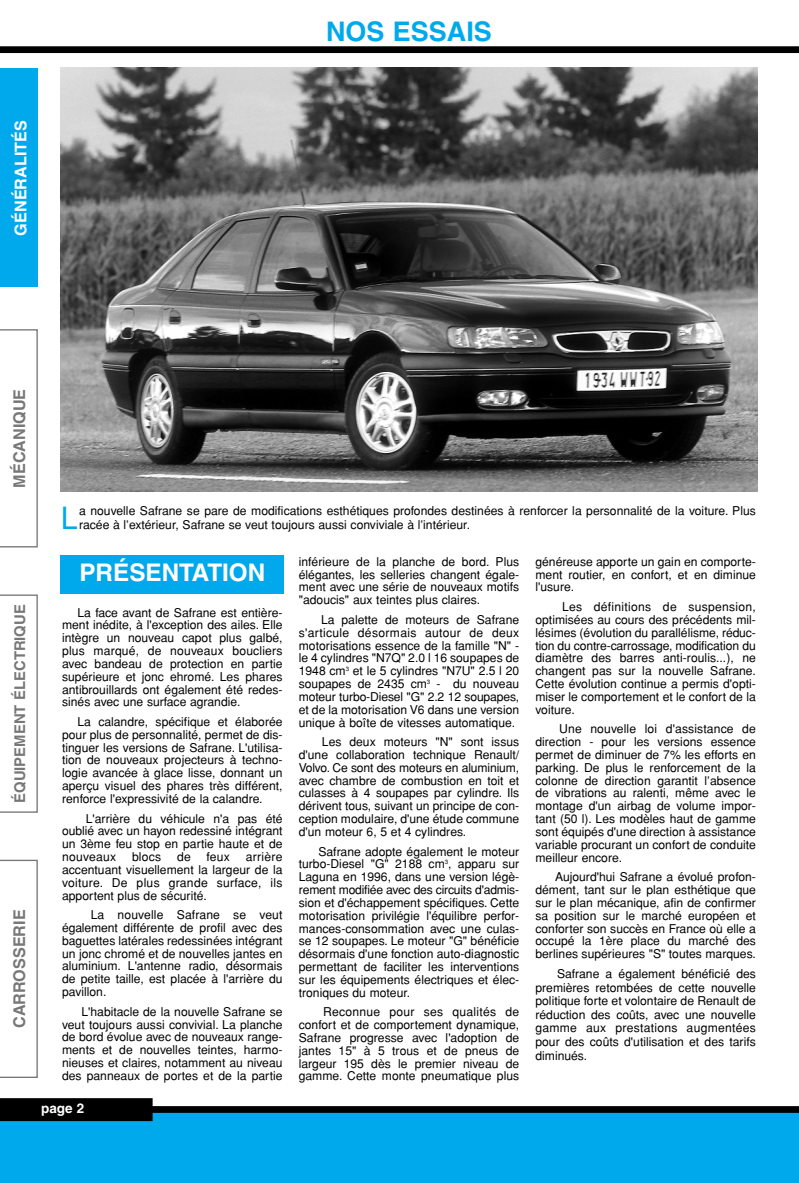
<style>
.page{position:relative;width:799px;height:1183px;background:#fff}
.page>*{position:absolute;margin:0;border:0;box-sizing:border-box;transform-origin:0 0}
.t1{font:30.6px "Helvetica";color:#00a9ec}
.t2{font:700 27px "Helvetica";color:#00a9ec}
.t3{font:700 24.3px "Helvetica";color:#fff}
.t4{font:700 16.2px "Helvetica";color:#777}
.t5{font:700 16.2px "Helvetica";color:#fff}
.t6{font:700 14.85px "Helvetica";color:#777}
.t7{font:700 13.5px "Helvetica";color:#fff}
.t8{font:12.15px/12.9px "Helvetica";color:#000;text-align:justify}
</style>
<div class="page">
<div style="left:0;top:1111px;width:799px;height:71px;background:#00a9ec"></div>
<svg style="left:153px;top:1106px;width:646px;height:6px;background:#040404"></svg>
<div style="left:0;top:1098px;width:153px;height:22px;background:#000"></div>
<div style="left:0;top:46px;width:799px;height:7px;background:#000"></div>
<div style="left:0;top:69px;width:38px;height:218px;background:#00a9ec"></div>
<svg style="left:0;top:329px;width:38px;height:218px"></svg>
<svg style="left:0;top:594px;width:38px;height:218px"></svg>
<svg style="left:0;top:859px;width:38px;height:218px"></svg>
<div style="left:61px;top:555px;width:223px;height:38px;background:#00a9ec"></div>
<img style="left:61px;top:68px;width:696px;height:423px">
<h3 class="t5" style="left:15px;top:235px;width:117px;rotate:-90deg">GÉNÉRALITÉS</h3>
<h2 class="t2" style="left:326px;top:22px;width:167px">NOS ESSAIS</h2>
<h3 class="t4" style="left:13px;top:487px;width:100px;rotate:-90deg">MÉCANIQUE</h3>
<p class="t6" style="left:15px;top:802px;width:200px;rotate:-90deg">ÉQUIPEMENT ÉLECTRIQUE</p>
<h3 class="t4" style="left:13px;top:1027px;width:120px;rotate:-90deg">CARROSSERIE</h3>
<h1 class="t1" style="left:61px;top:506px;width:19px">L</h1>
<p class="t8" style="left:79px;top:505px;width:678px;line-height:13.5px">a nouvelle Safrane se pare de modifications esthétiques profondes destinées à renforcer la personnalité de la voiture. Plus racée à l’extérieur, Safrane se veut toujours aussi conviviale à l’intérieur.</p>
<h3 class="t3" style="left:79px;top:563px;width:187px">PRÉSENTATION</h3>
<p class="t8" style="left:535px;top:556px;width:222px">généreuse apporte un gain en comporte&shy;ment routier, en confort, et en diminue l'usure.</p>
<p class="t8" style="left:535px;top:601px;width:222px;text-indent:27px">Les définitions de suspension, optimisées au cours des précédents mil&shy;lésimes (évolution du parallélisme, réduc&shy;tion du contre-carrossage, modification du diamètre des barres anti-roulis...), ne changent pas sur la nouvelle Safrane.<br>Cette évolution continue a permis d'opti&shy;miser le comportement et le confort de la voiture.</p>
<p class="t8" style="left:535px;top:723px;width:222px;text-indent:24px">Une nouvelle loi d'assistance de direction - pour les versions essence permet de diminuer de 7% les efforts en parking. De plus le renforcement de la colonne de direction garantit l’absence de vibrations au ralenti, même avec le montage d'un airbag de volume impor&shy;tant (50 l). Les modèles haut de gamme sont équipés d'une direction à assistance variable procurant un confort de conduite meilleur encore.</p>
<p class="t8" style="left:535px;top:871px;width:222px;text-indent:20px">Aujourd'hui Safrane a évolué profon&shy;dément, tant sur le plan esthétique que sur le plan mécanique, afin de confirmer sa position sur le marché européen et conforter son succès en France où elle a occupé la 1ère place du marché des berlines supérieures "S" toutes marques.</p>
<p class="t8" style="left:535px;top:968px;width:222px;line-height:13.5px;text-indent:22px">Safrane a également bénéficié des premières retombées de cette nouvelle politique forte et volontaire de Renault de réduction des coûts, avec une nouvelle gamme aux prestations augmentées pour des coûts d'utilisation et des tarifs diminués.</p>
<p class="t8" style="left:299px;top:556px;width:222px">inférieure de la planche de bord. Plus élégantes, les selleries changent égale&shy;ment avec une série de nouveaux motifs "adoucis" aux teintes plus claires.</p>
<p class="t8" style="left:299px;top:614px;width:222px;text-indent:22px">La palette de moteurs de Safrane s'articule désormais autour de deux motorisations essence de la famille "N" - le 4 cylindres "N7Q" 2.0 l 16 soupapes de 1948 cm<sup>3</sup> et le 5 cylindres "N7U" 2.5 l 20 soupapes de 2435 cm<sup>3</sup> - du nouveau moteur turbo-Diesel "G" 2.2 12 soupapes, et de la motorisation V6 dans une version unique à boîte de vitesses automatique.</p>
<p class="t8" style="left:299px;top:736px;width:222px;text-indent:23px">Les deux moteurs "N" sont issus d'une collaboration technique Renault/ Volvo. Ce sont des moteurs en aluminium, avec chambre de combustion en toit et culasses à 4 soupapes par cylindre. Ils dérivent tous, suivant un principe de con&shy;ception modulaire, d'une étude commune d'un moteur 6, 5 et 4 cylindres.</p>
<p class="t8" style="left:299px;top:845px;width:222px;text-indent:20px">Safrane adopte également le moteur turbo-Diesel "G" 2188 cm<sup>3</sup>, apparu sur Laguna en 1996, dans une version légè&shy;rement modifiée avec des circuits d'admis&shy;sion et d'échappement spécifiques. Cette motorisation privilégie l'équilibre perfor&shy;mances-consommation avec une culas&shy;se 12 soupapes. Le moteur "G" bénéficie désormais d'une fonction auto-diagnostic permettant de faciliter les interventions sur les équipements électriques et élec&shy;troniques du moteur.</p>
<p class="t8" style="left:299px;top:1006px;width:222px;text-indent:24px">Reconnue pour ses qualités de confort et de comportement dynamique, Safrane progresse avec l'adoption de jantes 15" à 5 trous et de pneus de largeur 195 dès le premier niveau de gamme. Cette monte pneumatique plus</p>
<p class="t8" style="left:62px;top:607px;width:222px;text-indent:15px">La face avant de Safrane est entière&shy;ment inédite, à l'exception des ailes. Elle intègre un nouveau capot plus galbé, plus marqué, de nouveaux boucliers avec bandeau de protection en partie supérieure et jonc ehromé. Les phares antibrouillards ont également été redes&shy;sinés avec une surface agrandie.</p>
<p class="t8" style="left:62px;top:716px;width:222px;text-indent:15px">La calandre, spécifique et élaborée pour plus de personnalité, permet de dis&shy;tinguer les versions de Safrane. L'utilisa&shy;tion de nouveaux projecteurs à techno&shy;logie avancée à glace lisse, donnant un aperçu visuel des phares très différent, renforce l'expressivité de la calandre.</p>
<p class="t8" style="left:62px;top:812px;width:222px;text-indent:24px">L'arrière du véhicule n'a pas été oublié avec un hayon redessiné intégrant un 3ème feu stop en partie haute et de nouveaux</p>
<p class="t8" style="left:62px;top:851px;width:222px;text-indent:184px">arrière accentuant visuellement la largeur de la voiture. De plus grande surface, ils apportent plus de sécurité.</p>
<p class="t8" style="left:62px;top:909px;width:222px;text-indent:29px">La nouvelle Safrane se veut également différente de profil avec des baguettes latérales redessinées intégrant un jonc chromé et de nouvelles jantes en aluminium. L'antenne radio, désormais de petite taille, est placée à l'arrière du pavillon.</p>
<p class="t8" style="left:62px;top:1006px;width:222px;text-indent:19px">L'habitacle de la nouvelle Safrane se veut toujours aussi convivial. La planche de bord évolue avec de nouveaux range&shy;ments et de nouvelles teintes, harmo&shy;nieuses et claires, notamment au niveau des panneaux de portes et de la partie</p>
<p class="t8" style="left:132px;top:851px;width:31px">blocs</p>
<p class="t8" style="left:177px;top:851px;width:15px">de</p>
<p class="t8" style="left:207px;top:851px;width:25px">feux</p>
<p class="t7" style="left:41px;top:1103px;width:45px">page 2</p>
</div>
